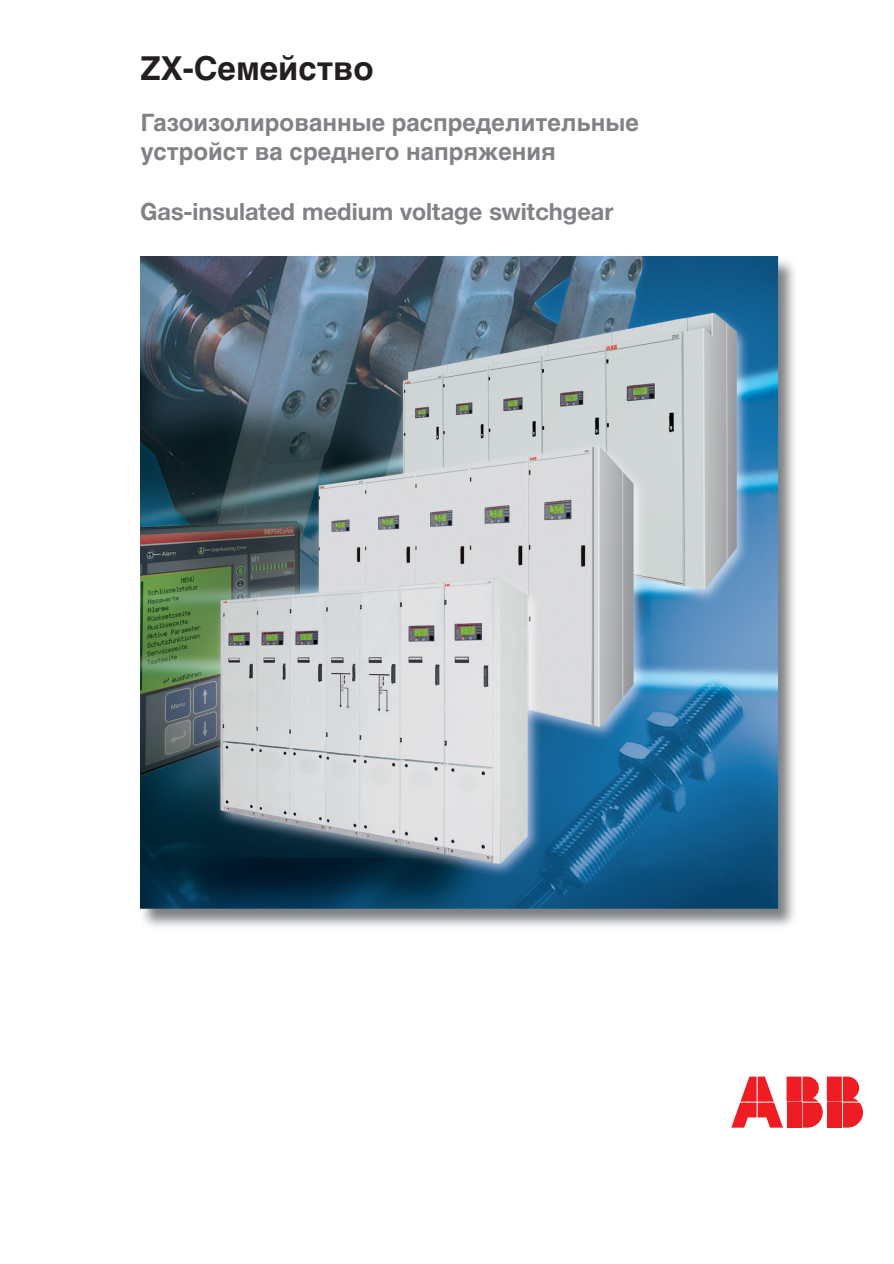
<style>
.page{position:relative;width:894px;height:1264px;background:#fff}
.page>*{position:absolute;margin:0;border:0;box-sizing:border-box;transform-origin:0 0}
.t1{font:700 33px "Helvetica Cyr";color:#231f20}
.t2{font:700 24px/28.8px "Helvetica Cyr";color:#808285}
.t3{font:700 24px "Neue Helvetica BQ";color:#808285}
</style>
<div class="page">
<img style="left:140px;top:257px;width:654px;height:670px">
<svg style="left:731px;top:1076px;width:51px;height:51px"></svg>
<div style="left:786px;top:1102px;width:15px;height:25px;background:#ee1d23"></div>
<div style="left:786px;top:1076px;width:15px;height:25px;background:#ee1d23"></div>
<svg style="left:802px;top:1076px;width:20px;height:51px"></svg>
<div style="left:826px;top:1102px;width:15px;height:25px;background:#ee1d23"></div>
<div style="left:826px;top:1076px;width:15px;height:25px;background:#ee1d23"></div>
<svg style="left:842px;top:1076px;width:20px;height:51px"></svg>
<h1 class="t1" style="left:140px;top:55px;width:234px">ZX-Семейство</h1>
<p class="t2" style="left:140px;top:110px;width:499px">Газоизолированные распределительные устройст ва среднего напряжения</p>
<p class="t3" style="left:140px;top:203px;width:474px">Gas-insulated medium voltage switchgear</p>
</div>
